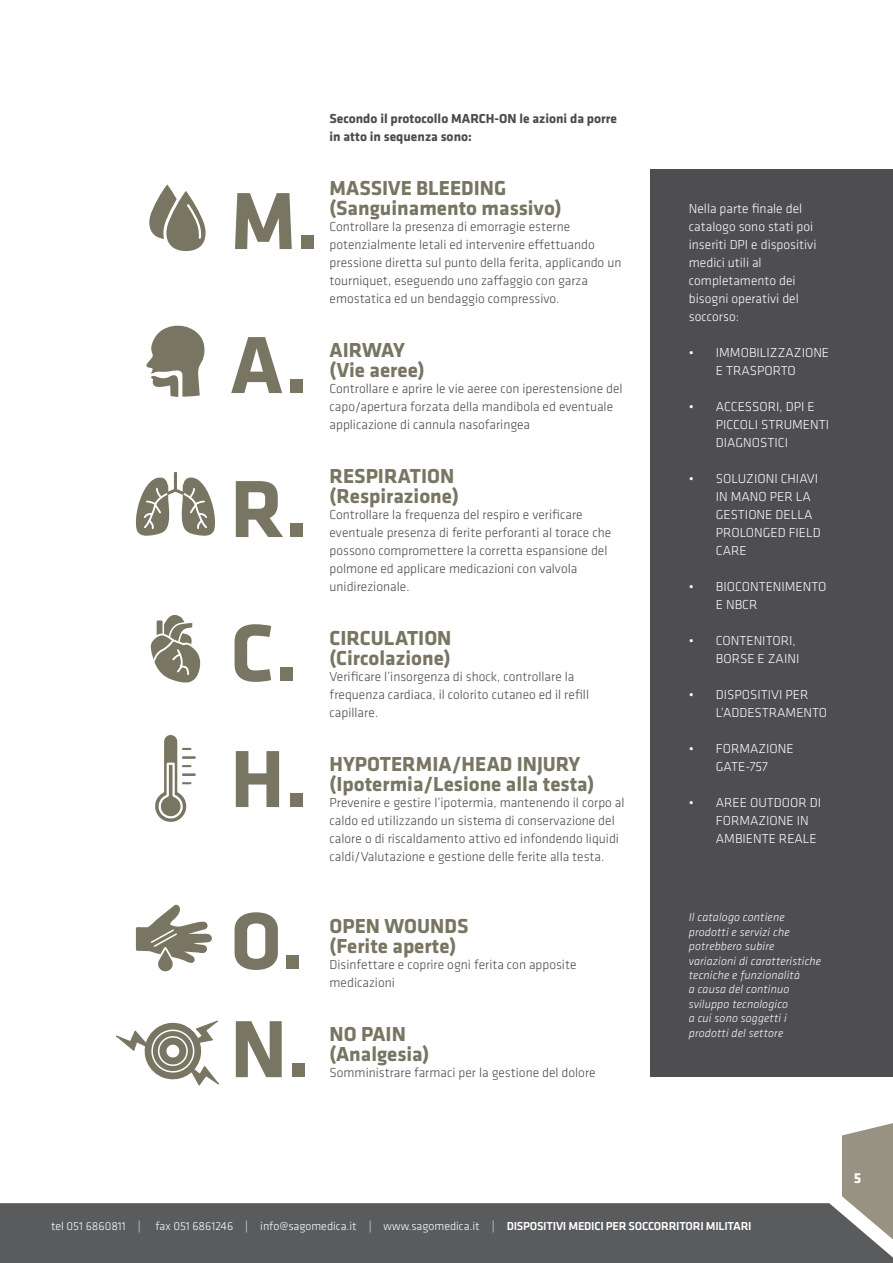
<style>
.page{position:relative;width:893px;height:1263px;background:#fff}
.page>*{position:absolute;margin:0;border:0;box-sizing:border-box;transform-origin:0 0}
.t1{font:700 84px/144px "Klavika";color:#787562}
.t2{font:700 21px/19.5px "Klavika";color:#787562}
.t3{font:700 15px "Klavika";color:#fff}
.t4{font:300 13.5px/18px "Klavika";color:#4b4b4d}
.t5{font:300 13.5px/18px "Klavika";color:#fff}
.t6{font:700 13.5px/18px "Klavika";color:#4b4b4d}
.t7{font:italic 300 12px/14.4px "Klavika";letter-spacing:.01em;color:#fff}
.t8{font:300 12px "Klavika";color:#fff}
.s1{font-weight:500}
</style>
<div class="page">
<div style="left:651px;top:170px;width:242px;height:907px;background:#4e4e52"></div>
<svg style="left:146px;top:325px;width:59px;height:72px"></svg>
<svg style="left:136px;top:471px;width:79px;height:65px"></svg>
<svg style="left:150px;top:615px;width:51px;height:68px"></svg>
<svg style="left:116px;top:1020px;width:103px;height:66px"></svg>
<svg style="left:155px;top:735px;width:41px;height:87px"></svg>
<svg style="left:149px;top:184px;width:57px;height:67px"></svg>
<svg style="left:136px;top:905px;width:76px;height:66px"></svg>
<svg style="left:842px;top:1123px;width:51px;height:80px;background:#9f9b8c"></svg>
<div style="left:0;top:1203px;width:893px;height:60px;background:#5a5b5d"></div>
<h1 class="t1" style="left:230px;top:151px;width:91px">M.<br>A.<br>R.<br>C.</h1>
<h1 class="t1" style="left:230px;top:700px;width:79px;line-height:162px">H.<br>O.</h1>
<h1 class="t1" style="left:230px;top:979px;width:81px">N.</h1>
<p class="t6" style="left:330px;top:110px;width:289px">Secondo il protocollo MARCH-ON le azioni da porre in atto in sequenza sono:</p>
<h2 class="t2" style="left:330px;top:179px;width:234px">MASSIVE BLEEDING (Sanguinamento massivo)</h2>
<p class="t4" style="left:330px;top:218px;width:293px">Controllare la presenza di emorragie esterne potenzialmente letali ed intervenire effettuando pressione diretta sul punto della ferita, applicando un tourniquet, eseguendo uno zaffaggio con garza emostatica ed un bendaggio compressivo.</p>
<h2 class="t2" style="left:330px;top:341px;width:97px">AIRWAY (Vie aeree)</h2>
<p class="t4" style="left:330px;top:380px;width:294px">Controllare e aprire le vie aeree con iperestensione del capo/apertura forzata della mandibola ed eventuale applicazione di cannula nasofaringea</p>
<h2 class="t2" style="left:330px;top:467px;width:131px">RESPIRATION (Respirazione)</h2>
<p class="t4" style="left:330px;top:506px;width:283px">Controllare la frequenza del respiro e verificare eventuale presenza di ferite perforanti al torace che possono compromettere la corretta espansione del polmone ed applicare medicazioni con valvola unidirezionale.</p>
<h2 class="t2" style="left:330px;top:629px;width:123px">CIRCULATION (Circolazione)</h2>
<p class="t4" style="left:330px;top:668px;width:261px">Verificare l’insorgenza di shock, controllare la frequenza cardiaca, il colorito cutaneo ed il refill capillare.</p>
<h2 class="t2" style="left:330px;top:755px;width:266px">HYPOTERMIA/HEAD INJURY (Ipotermia/Lesione alla testa)</h2>
<p class="t4" style="left:330px;top:794px;width:296px">Prevenire e gestire l’ipotermia, mantenendo il corpo al caldo ed utilizzando un sistema di conservazione del calore o di riscaldamento attivo ed infondendo liquidi caldi/Valutazione e gestione delle ferite alla testa.</p>
<h2 class="t2" style="left:330px;top:917px;width:140px">OPEN WOUNDS (Ferite aperte)</h2>
<p class="t4" style="left:330px;top:956px;width:248px">Disinfettare e coprire ogni ferita con apposite medicazioni</p>
<h2 class="t2" style="left:330px;top:1025px;width:101px">NO PAIN (Analgesia)</h2>
<p class="t4" style="left:330px;top:1064px;width:268px">Somministrare farmaci per la gestione del dolore</p>
<p class="t5" style="left:689px;top:200px;width:129px">Nella parte finale del catalogo sono stati poi inseriti DPI e dispositivi medici utili al completamento dei bisogni operativi del soccorso:</p>
<p class="t5" style="left:689px;top:344px;width:142px;text-align:center">• IMMOBILIZZAZIONE<br>E TRASPORTO</p>
<p class="t5" style="left:716px;top:398px;width:115px;text-indent:-27px">• ACCESSORI, DPI E<br>PICCOLI STRUMENTI<br>DIAGNOSTICI</p>
<p class="t5" style="left:716px;top:470px;width:106px;text-indent:-27px">• SOLUZIONI CHIAVI<br>IN MANO PER LA<br>GESTIONE DELLA<br>PROLONGED FIELD<br>CARE</p>
<p class="t5" style="left:716px;top:578px;width:112px;text-indent:-27px">• BIOCONTENIMENTO<br>E NBCR</p>
<p class="t5" style="left:689px;top:632px;width:112px;text-align:right">• CONTENITORI,<br>BORSE E ZAINI</p>
<p class="t5" style="left:716px;top:686px;width:113px;text-indent:-27px">• DISPOSITIVI PER<br>L’ADDESTRAMENTO</p>
<p class="t5" style="left:689px;top:740px;width:106px;text-align:center">• FORMAZIONE<br>GATE-757</p>
<p class="t5" style="left:716px;top:794px;width:107px;text-indent:-27px">• AREE OUTDOOR DI<br>FORMAZIONE IN<br>AMBIENTE REALE</p>
<p class="t7" style="left:689px;top:910px;width:134px">Il catalogo contiene prodotti e servizi che potrebbero subire variazioni di caratteristiche tecniche e funzionalità<br>a causa del continuo sviluppo tecnologico<br>a cui sono soggetti i prodotti del settore</p>
<p class="t8" style="left:51px;top:1220px;width:702px">tel 051 6860811 | fax 051 6861246 | info@sagomedica.it | www.sagomedica.it | <span class="s1">DISPOSITIVI MEDICI PER SOCCORRITORI MILITARI</span></p>
<p class="t3" style="left:854px;top:1170px;width:9px">5</p>
</div>
